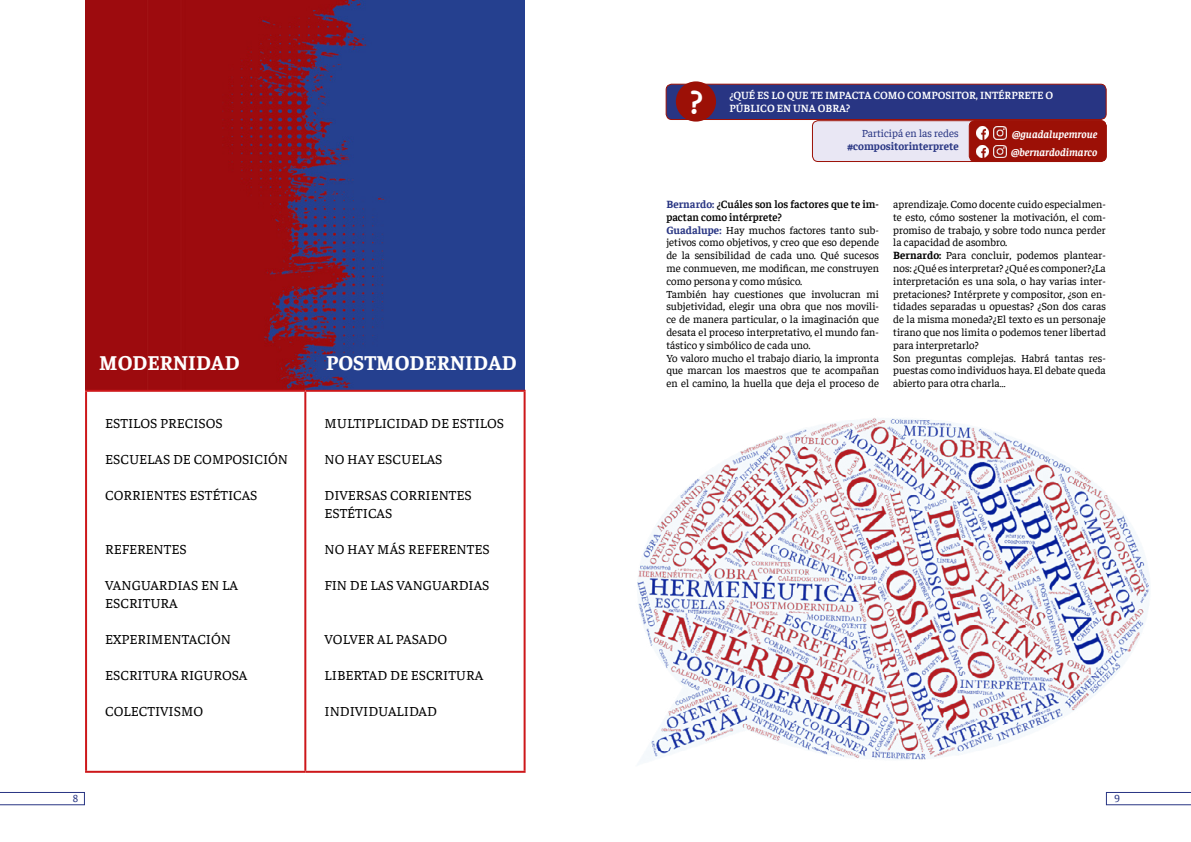
<style>
.page{position:relative;width:1191px;height:842px;background:#fff}
.page>*{position:absolute;margin:0;border:0;box-sizing:border-box;transform-origin:0 0}
.t1{font:700 33.5px "Faustina";color:#fff}
.TEXTO{font:700 21px "Faustina";color:#fff}
.TEXTO-2{font:14px/18px "Faustina";color:#000}
.TEXTO-3{font:11px/12.8px "Faustina";color:#000;text-align:justify}
.TEXTO-4{font:600 11px/12.8px "Faustina";color:#fff}
.TEXTO-5{font:600 11px/12.8px "Faustina";color:#000}
.TEXTO-6{font:700 11px/12.8px "Faustina";color:#283583;text-align:right}
.t2{font:italic 700 11px "Faustina";color:#fff}
.t3{font:11px "Faustina";color:#283583}
.s1{font-weight:400}
.s2{font-weight:700;color:#283583}
.s3{font-weight:700}
</style>
<div class="page">
<svg style="left:1106px;top:792px;width:85px;height:13px"></svg>
<img style="left:85px;top:0;width:439px;height:390px">
<hr style="left:85px;top:390px;width:220px;height:2px;background:#cd171a">
<hr style="left:85px;top:392px;width:2px;height:379px;background:#cd171a">
<hr style="left:305px;top:390px;width:220px;height:2px;background:#cd171a">
<hr style="left:304px;top:392px;width:2px;height:379px;background:#cd171a">
<hr style="left:523px;top:392px;width:2px;height:379px;background:#cd171a">
<hr style="left:85px;top:771px;width:220px;height:2px;background:#cd171a">
<hr style="left:305px;top:771px;width:220px;height:2px;background:#cd171a">
<div style="left:666px;top:84px;width:440px;height:36px;background:#283583;border-radius:6px"></div>
<div style="left:665px;top:84px;width:441px;height:36px;border:1px solid #9c1006;border-radius:6px"></div>
<div style="left:812px;top:121px;width:294px;height:41px;background:#e9e7f4;border-radius:6px"></div>
<div style="left:812px;top:120px;width:294px;height:42px;border:1px solid #9c1006;border-radius:6px"></div>
<div style="left:676px;top:81px;width:40px;height:41px;background:#9c1006;border-radius:50%"></div>
<div style="left:969px;top:121px;width:137px;height:41px;background:#9c1006;border-radius:6px"></div>
<div style="left:968px;top:120px;width:138px;height:42px;border:1px solid #9c1006;border-radius:6px"></div>
<svg style="left:976px;top:127px;width:30px;height:12px"></svg>
<svg style="left:976px;top:145px;width:30px;height:13px"></svg>
<img style="left:0;top:716px;width:194px;height:90px">
<img style="left:637px;top:418px;width:513px;height:347px">
<p class="TEXTO" style="left:99px;top:348px;width:142px">MODERNIDAD</p>
<p class="TEXTO" style="left:326px;top:348px;width:192px">POSTMODERNIDAD</p>
<p class="TEXTO-2" style="left:105px;top:414px;width:119px">ESTILOS PRECISOS</p>
<p class="TEXTO-2" style="left:105px;top:450px;width:184px">ESCUELAS DE COMPOSICIÓN</p>
<p class="TEXTO-2" style="left:105px;top:486px;width:154px">CORRIENTES ESTÉTICAS</p>
<p class="TEXTO-2" style="left:105px;top:540px;width:83px">REFERENTES</p>
<p class="TEXTO-2" style="left:105px;top:576px;width:134px">VANGUARDIAS EN LA<br>ESCRITURA</p>
<p class="TEXTO-2" style="left:105px;top:630px;width:127px">EXPERIMENTACIÓN</p>
<p class="TEXTO-2" style="left:105px;top:666px;width:144px">ESCRITURA RIGUROSA</p>
<p class="TEXTO-2" style="left:105px;top:702px;width:99px">COLECTIVISMO</p>
<p class="TEXTO-2" style="left:324px;top:414px;width:181px">MULTIPLICIDAD DE ESTILOS</p>
<p class="TEXTO-2" style="left:324px;top:450px;width:119px">NO HAY ESCUELAS</p>
<p class="TEXTO-2" style="left:324px;top:486px;width:149px">DIVERSAS CORRIENTES<br>ESTÉTICAS</p>
<p class="TEXTO-2" style="left:324px;top:540px;width:167px">NO HAY MÁS REFERENTES</p>
<p class="TEXTO-2" style="left:324px;top:576px;width:166px">FIN DE LAS VANGUARDIAS</p>
<p class="TEXTO-2" style="left:324px;top:630px;width:124px">VOLVER AL PASADO</p>
<p class="TEXTO-2" style="left:324px;top:666px;width:160px">LIBERTAD DE ESCRITURA</p>
<p class="TEXTO-2" style="left:324px;top:702px;width:114px">INDIVIDUALIDAD</p>
<p class="t1" style="left:690px;top:78px;width:14px">?</p>
<p class="TEXTO-4" style="left:729px;top:88px;width:325px">¿QUÉ ES LO QUE TE IMPACTA COMO COMPOSITOR, INTÉRPRETE O<br>PÚBLICO EN UNA OBRA?</p>
<p class="TEXTO-6" style="left:847px;top:127px;width:113px"><span class="s1">Participá en las redes </span>#compositorinterprete</p>
<p class="t2" style="left:1012px;top:126px;width:87px">@guadalupemroue</p>
<p class="t2" style="left:1011px;top:145px;width:88px">@bernardodimarco</p>
<p class="TEXTO-5" style="left:666px;top:197px;width:214px"><span class="s2">Bernardo:</span> ¿Cuáles son los factores que te im&shy;pactan como intérprete?</p>
<p class="TEXTO-3" style="left:666px;top:223px;width:214px"><span class="s2">Guadalupe:</span> Hay muchos factores tanto sub&shy;jetivos como objetivos, y creo que eso depende de la sensibilidad de cada uno. Qué sucesos me conmueven, me modifican, me construyen como persona y como músico.</p>
<p class="TEXTO-3" style="left:666px;top:287px;width:214px">También hay cuestiones que involucran mi subjetividad, elegir una obra que nos movili&shy;ce de manera particular, o la imaginación que desata el proceso interpretativo, el mundo fan&shy;tástico y simbólico de cada uno.</p>
<p class="TEXTO-3" style="left:666px;top:351px;width:214px">Yo valoro mucho el trabajo diario, la impronta que marcan los maestros que te acompañan en el camino, la huella que deja el proceso de</p>
<p class="TEXTO-3" style="left:893px;top:197px;width:214px">aprendizaje. Como docente cuido especialmen&shy;te esto, cómo sostener la motivación, el com&shy;promiso de trabajo, y sobre todo nunca perder la capacidad de asombro.</p>
<p class="TEXTO-3" style="left:893px;top:248px;width:214px"><span class="s3">Bernardo:</span> Para concluir, podemos plantear&shy;nos: ¿Qué es interpretar? ¿Qué es componer?¿La interpretación es una sola, o hay varias inter&shy;pretaciones? Intérprete y compositor, ¿son en&shy;tidades separadas u opuestas? ¿Son dos caras de la misma moneda?¿El texto es un personaje tirano que nos limita o podemos tener libertad para interpretarlo?</p>
<p class="TEXTO-3" style="left:893px;top:351px;width:214px">Son preguntas complejas. Habrá tantas res&shy;puestas como individuos haya. El debate queda abierto para otra charla…</p>
<p class="t3" style="left:73px;top:791px;width:7px">8</p>
<p class="t3" style="left:1114px;top:791px;width:7px">9</p>
</div>
